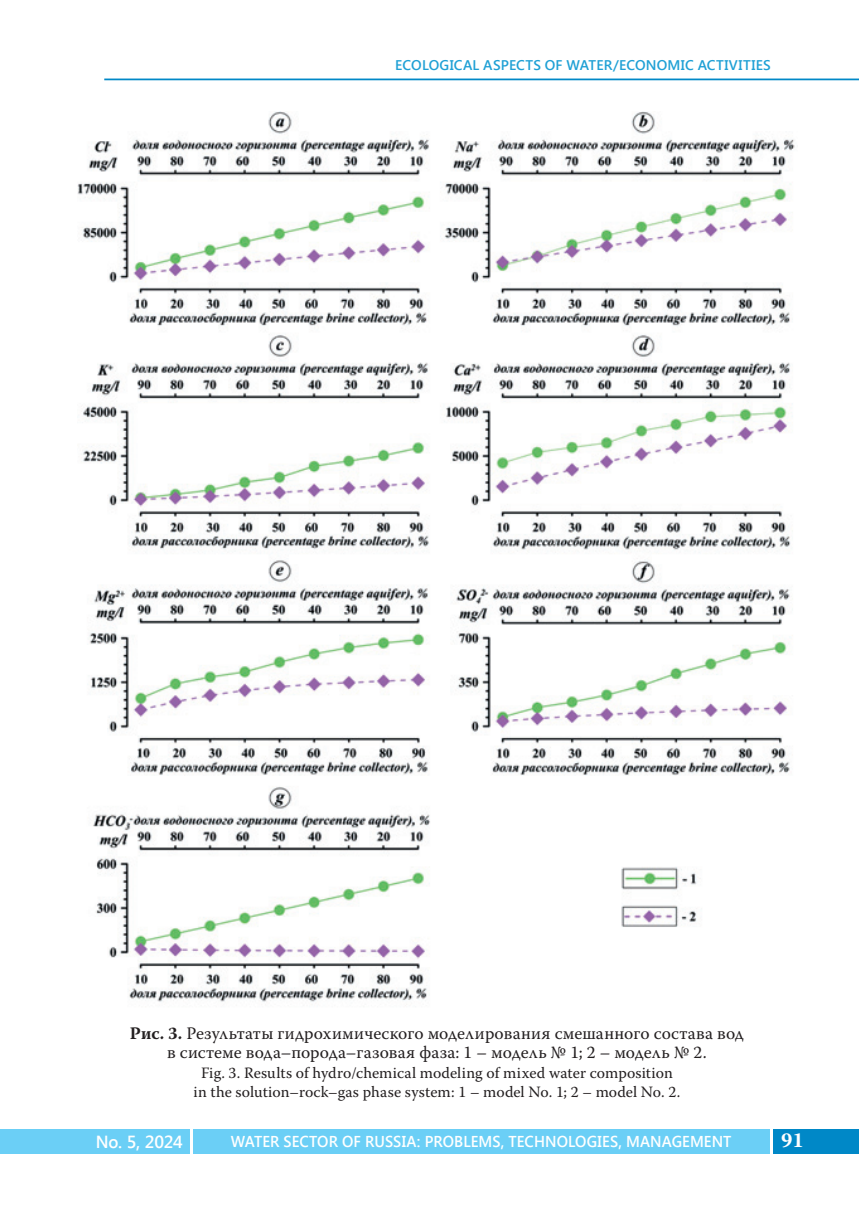
<style>
.page{position:relative;width:859px;height:1206px;background:#fff}
.page>*{position:absolute;margin:0;border:0;box-sizing:border-box;transform-origin:0 0}
.t1{font:700 21px "Warnock Pro";color:#fff}
.t2{font:17.5px/19.2px "Warnock Pro";letter-spacing:.01em;color:#231f20;text-align:center}
.t3{font:600 17.5px "Segoe UI";letter-spacing:-.02em;color:#fff;scale:.96 1}
.t4{font:15.75px/19.2px "Warnock Pro";color:#231f20;text-align:center}
.t5{font:600 15.75px "Segoe UI";letter-spacing:.005em;color:#fff;scale:.95 1}
.t6{font:600 14px "Segoe UI";letter-spacing:.015em;color:#1fa0d5}
.s1{font-weight:700}
</style>
<div class="page">
<div style="left:193px;top:1128px;width:576px;height:25px;background:#6bcff6"></div>
<div style="left:772px;top:1128px;width:86px;height:25px;background:#0088c7"></div>
<div style="left:0;top:1128px;width:189px;height:25px;background:#6bcff6"></div>
<hr style="left:104px;top:79px;width:754px;height:1px;background:#0088c7">
<img style="left:77px;top:111px;width:718px;height:891px">
<p class="t6" style="left:395px;top:55px;width:377px">ECOLOGICAL ASPECTS OF WATER/ECONOMIC ACTIVITIES</p>
<p class="t2" style="left:130px;top:1025px;width:615px"><span class="s1">Рис. 3.</span> Результаты гидрохимического моделирования смешанного состава вод в системе вода–порода–газовая фаза: 1 – модель № 1; 2 – модель № 2.</p>
<p class="t4" style="left:193px;top:1064px;width:488px">Fig. 3. Results of hydro/chemical modeling of mixed water composition in the solution–rock–gas phase system: 1 – model No. 1; 2 – model No. 2.</p>
<p class="t3" style="left:96px;top:1128px;width:92px">No. 5, 2024</p>
<p class="t5" style="left:231px;top:1129px;width:528px">WATER SECTOR OF RUSSIA: PROBLEMS, TECHNOLOGIES, MANAGEMENT</p>
<p class="t1" style="left:780px;top:1132px;width:24px">91</p>
</div>
